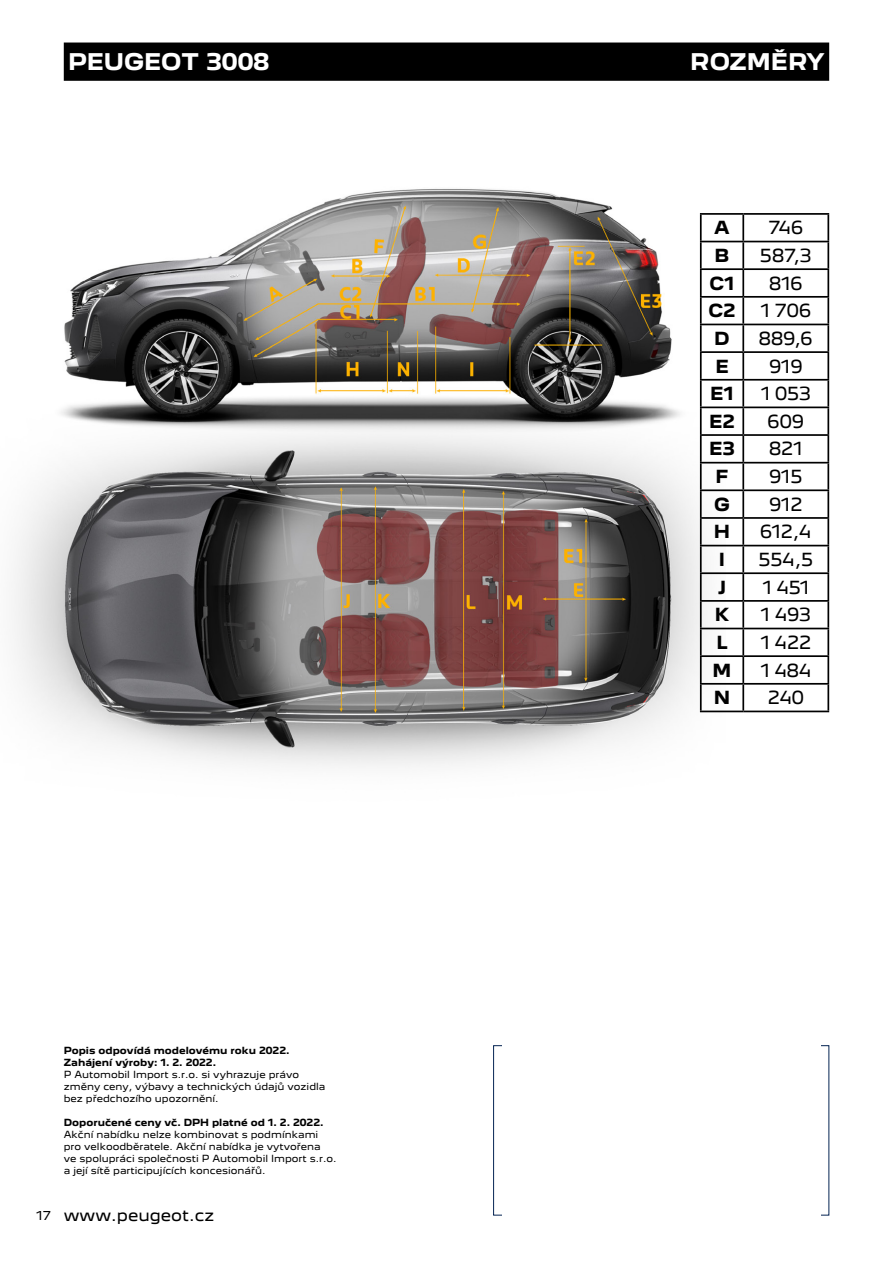
<style>
.page{position:relative;width:893px;height:1263px;background:#fff}
.page>*{position:absolute;margin:0;border:0;box-sizing:border-box;transform-origin:0 0}
.t1{font:700 21px "Peugeot New";color:#fff}
.t2{font:16.5px "Peugeot New";color:#000}
.t3{font:700 16.5px "Peugeot New";color:#000}
.t4{font:15px "Peugeot New";color:#000}
.t5{font:11.25px "Peugeot New";color:#000}
.t6{font:9px/12px "Peugeot New";color:#000}
.t7{font:700 9px/12px "Peugeot New";color:#000}
</style>
<div class="page">
<img style="left:13px;top:189px;width:712px;height:578px">
<div style="left:64px;top:43px;width:765px;height:38px;background:#000"></div>
<hr style="left:700px;top:213px;width:43px;height:2px;background:#000">
<hr style="left:700px;top:215px;width:2px;height:26px;background:#000">
<hr style="left:743px;top:213px;width:86px;height:2px;background:#000">
<hr style="left:742px;top:215px;width:2px;height:26px;background:#000">
<hr style="left:827px;top:215px;width:2px;height:26px;background:#000">
<hr style="left:700px;top:241px;width:43px;height:1px;background:#000">
<hr style="left:700px;top:242px;width:2px;height:26px;background:#000">
<hr style="left:743px;top:241px;width:86px;height:1px;background:#000">
<hr style="left:742px;top:242px;width:2px;height:26px;background:#000">
<hr style="left:827px;top:242px;width:2px;height:26px;background:#000">
<hr style="left:700px;top:268px;width:43px;height:2px;background:#000">
<hr style="left:700px;top:270px;width:2px;height:26px;background:#000">
<hr style="left:743px;top:268px;width:86px;height:2px;background:#000">
<hr style="left:742px;top:270px;width:2px;height:26px;background:#000">
<hr style="left:827px;top:270px;width:2px;height:26px;background:#000">
<hr style="left:700px;top:296px;width:43px;height:2px;background:#000">
<hr style="left:700px;top:298px;width:2px;height:26px;background:#000">
<hr style="left:743px;top:296px;width:86px;height:2px;background:#000">
<hr style="left:742px;top:298px;width:2px;height:26px;background:#000">
<hr style="left:827px;top:298px;width:2px;height:26px;background:#000">
<hr style="left:700px;top:324px;width:43px;height:1px;background:#000">
<hr style="left:700px;top:325px;width:2px;height:26px;background:#000">
<hr style="left:743px;top:324px;width:86px;height:1px;background:#000">
<hr style="left:742px;top:325px;width:2px;height:26px;background:#000">
<hr style="left:827px;top:325px;width:2px;height:26px;background:#000">
<hr style="left:700px;top:351px;width:43px;height:2px;background:#000">
<hr style="left:700px;top:353px;width:2px;height:26px;background:#000">
<hr style="left:743px;top:351px;width:86px;height:2px;background:#000">
<hr style="left:742px;top:353px;width:2px;height:26px;background:#000">
<hr style="left:827px;top:353px;width:2px;height:26px;background:#000">
<hr style="left:700px;top:379px;width:43px;height:2px;background:#000">
<hr style="left:700px;top:381px;width:2px;height:25px;background:#000">
<hr style="left:743px;top:379px;width:86px;height:2px;background:#000">
<hr style="left:742px;top:381px;width:2px;height:25px;background:#000">
<hr style="left:827px;top:381px;width:2px;height:25px;background:#000">
<hr style="left:700px;top:406px;width:43px;height:2px;background:#000">
<hr style="left:700px;top:408px;width:2px;height:26px;background:#000">
<hr style="left:743px;top:406px;width:86px;height:2px;background:#000">
<hr style="left:742px;top:408px;width:2px;height:26px;background:#000">
<hr style="left:827px;top:408px;width:2px;height:26px;background:#000">
<hr style="left:700px;top:434px;width:43px;height:2px;background:#000">
<hr style="left:700px;top:436px;width:2px;height:26px;background:#000">
<hr style="left:743px;top:434px;width:86px;height:2px;background:#000">
<hr style="left:742px;top:436px;width:2px;height:26px;background:#000">
<hr style="left:827px;top:436px;width:2px;height:26px;background:#000">
<hr style="left:700px;top:462px;width:43px;height:1px;background:#000">
<hr style="left:700px;top:463px;width:2px;height:26px;background:#000">
<hr style="left:743px;top:462px;width:86px;height:1px;background:#000">
<hr style="left:742px;top:463px;width:2px;height:26px;background:#000">
<hr style="left:827px;top:463px;width:2px;height:26px;background:#000">
<hr style="left:700px;top:489px;width:43px;height:2px;background:#000">
<hr style="left:700px;top:491px;width:2px;height:26px;background:#000">
<hr style="left:743px;top:489px;width:86px;height:2px;background:#000">
<hr style="left:742px;top:491px;width:2px;height:26px;background:#000">
<hr style="left:827px;top:491px;width:2px;height:26px;background:#000">
<hr style="left:700px;top:517px;width:43px;height:2px;background:#000">
<hr style="left:700px;top:519px;width:2px;height:26px;background:#000">
<hr style="left:743px;top:517px;width:86px;height:2px;background:#000">
<hr style="left:742px;top:519px;width:2px;height:26px;background:#000">
<hr style="left:827px;top:519px;width:2px;height:26px;background:#000">
<hr style="left:700px;top:545px;width:43px;height:1px;background:#000">
<hr style="left:700px;top:546px;width:2px;height:26px;background:#000">
<hr style="left:743px;top:545px;width:86px;height:1px;background:#000">
<hr style="left:742px;top:546px;width:2px;height:26px;background:#000">
<hr style="left:827px;top:546px;width:2px;height:26px;background:#000">
<hr style="left:700px;top:572px;width:43px;height:2px;background:#000">
<hr style="left:700px;top:574px;width:2px;height:26px;background:#000">
<hr style="left:743px;top:572px;width:86px;height:2px;background:#000">
<hr style="left:742px;top:574px;width:2px;height:26px;background:#000">
<hr style="left:827px;top:574px;width:2px;height:26px;background:#000">
<hr style="left:700px;top:600px;width:43px;height:2px;background:#000">
<hr style="left:700px;top:602px;width:2px;height:26px;background:#000">
<hr style="left:743px;top:600px;width:86px;height:2px;background:#000">
<hr style="left:742px;top:602px;width:2px;height:26px;background:#000">
<hr style="left:827px;top:602px;width:2px;height:26px;background:#000">
<hr style="left:700px;top:628px;width:43px;height:1px;background:#000">
<hr style="left:700px;top:629px;width:2px;height:26px;background:#000">
<hr style="left:743px;top:628px;width:86px;height:1px;background:#000">
<hr style="left:742px;top:629px;width:2px;height:26px;background:#000">
<hr style="left:827px;top:629px;width:2px;height:26px;background:#000">
<hr style="left:700px;top:655px;width:43px;height:2px;background:#000">
<hr style="left:700px;top:657px;width:2px;height:26px;background:#000">
<hr style="left:743px;top:655px;width:86px;height:2px;background:#000">
<hr style="left:742px;top:657px;width:2px;height:26px;background:#000">
<hr style="left:827px;top:657px;width:2px;height:26px;background:#000">
<hr style="left:700px;top:683px;width:43px;height:2px;background:#000">
<hr style="left:700px;top:685px;width:2px;height:26px;background:#000">
<hr style="left:743px;top:683px;width:86px;height:2px;background:#000">
<hr style="left:742px;top:685px;width:2px;height:26px;background:#000">
<hr style="left:827px;top:685px;width:2px;height:26px;background:#000">
<hr style="left:700px;top:711px;width:43px;height:1px;background:#000">
<hr style="left:743px;top:711px;width:86px;height:1px;background:#000">
<h1 class="t1" style="left:68px;top:44px;width:203px">PEUGEOT 3008</h1>
<h1 class="t1" style="left:690px;top:44px;width:136px">ROZMĚRY</h1>
<h2 class="t3" style="left:714px;top:214px;width:17px">A</h2>
<h2 class="t2" style="left:768px;top:214px;width:36px">746</h2>
<h2 class="t3" style="left:715px;top:242px;width:16px">B</h2>
<h2 class="t2" style="left:760px;top:242px;width:53px">587,3</h2>
<h2 class="t3" style="left:709px;top:269px;width:27px">C1</h2>
<h2 class="t2" style="left:769px;top:269px;width:35px">816</h2>
<h2 class="t3" style="left:708px;top:297px;width:29px">C2</h2>
<h2 class="t2" style="left:760px;top:297px;width:52px">1 706</h2>
<h2 class="t3" style="left:714px;top:325px;width:17px">D</h2>
<h2 class="t2" style="left:759px;top:325px;width:55px">889,6</h2>
<h2 class="t3" style="left:715px;top:352px;width:15px">E</h2>
<h2 class="t2" style="left:769px;top:352px;width:35px">919</h2>
<h2 class="t3" style="left:710px;top:380px;width:25px">E1</h2>
<h2 class="t2" style="left:761px;top:380px;width:52px">1 053</h2>
<h2 class="t3" style="left:709px;top:408px;width:27px">E2</h2>
<h2 class="t2" style="left:768px;top:408px;width:38px">609</h2>
<h2 class="t3" style="left:709px;top:435px;width:27px">E3</h2>
<h2 class="t2" style="left:769px;top:435px;width:35px">821</h2>
<h2 class="t3" style="left:716px;top:463px;width:14px">F</h2>
<h2 class="t2" style="left:769px;top:463px;width:35px">915</h2>
<h2 class="t3" style="left:714px;top:490px;width:17px">G</h2>
<h2 class="t2" style="left:769px;top:491px;width:35px">912</h2>
<h2 class="t3" style="left:714px;top:518px;width:18px">H</h2>
<h2 class="t2" style="left:760px;top:518px;width:53px">612,4</h2>
<h2 class="t3" style="left:719px;top:546px;width:8px">I</h2>
<h2 class="t2" style="left:758px;top:546px;width:56px">554,5</h2>
<h2 class="t3" style="left:718px;top:573px;width:10px">J</h2>
<h2 class="t2" style="left:762px;top:573px;width:48px">1 451</h2>
<h2 class="t3" style="left:715px;top:601px;width:16px">K</h2>
<h2 class="t2" style="left:761px;top:601px;width:52px">1 493</h2>
<h2 class="t3" style="left:716px;top:629px;width:13px">L</h2>
<h2 class="t2" style="left:760px;top:629px;width:52px">1 422</h2>
<h2 class="t3" style="left:713px;top:656px;width:20px">M</h2>
<h2 class="t2" style="left:760px;top:656px;width:52px">1 484</h2>
<h2 class="t3" style="left:714px;top:684px;width:18px">N</h2>
<h2 class="t2" style="left:768px;top:684px;width:38px">240</h2>
<p class="t5" style="left:36px;top:1207px;width:16px">17</p>
<p class="t7" style="left:64px;top:1044px;width:227px">Popis odpovídá modelovému roku 2022.<br>Zahájení výroby: 1. 2. 2022.</p>
<p class="t6" style="left:64px;top:1068px;width:263px">P Automobil Import s.r.o. si vyhrazuje právo změny ceny, výbavy a technických údajů vozidla bez předchozího upozornění.</p>
<p class="t7" style="left:64px;top:1116px;width:261px">Doporučené ceny vč. DPH platné od 1. 2. 2022.</p>
<p class="t6" style="left:64px;top:1128px;width:274px">Akční nabídku nelze kombinovat s podmínkami pro velkoodběratele. Akční nabídka je vytvořena<br>ve spolupráci společnosti P Automobil Import s.r.o. a její sítě participujících koncesionářů.</p>
<h3 class="t4" style="left:64px;top:1202px;width:152px">www.peugeot.cz</h3>
</div>
